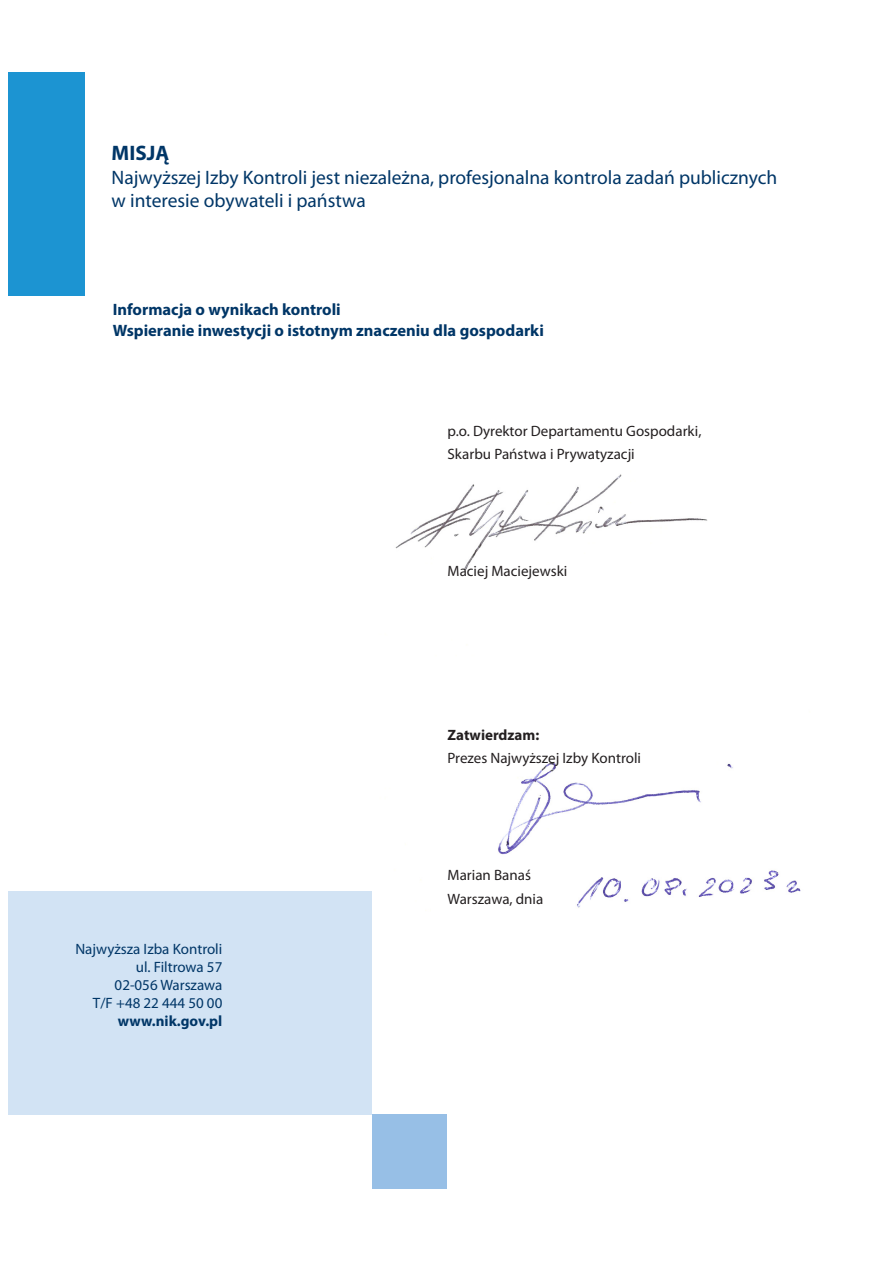
<style>
.page{position:relative;width:893px;height:1263px;background:#fff}
.page>*{position:absolute;margin:0;border:0;box-sizing:border-box;transform-origin:0 0}
.t1{font:700 21px "Myriad Pro";color:#003667}
.t2{font:19.5px/23.4px "Myriad Pro";color:#003667}
.t3{font:700 16.5px/21px "Myriad Pro";color:#003667}
.t4{font:15px/23.4px "Myriad Pro";color:#231f20}
.t5{font:15px/18px "Myriad Pro";color:#003667;text-align:right}
.t6{font:700 15px "Myriad Pro";color:#003667}
.t7{font:700 15px "Myriad Pro";color:#231f20}
</style>
<div class="page">
<img style="left:395px;top:474px;width:406px;height:434px">
<div style="left:9px;top:891px;width:363px;height:223px;background:#d2e3f4"></div>
<div style="left:9px;top:72px;width:76px;height:224px;background:#1c94d2"></div>
<div style="left:372px;top:1114px;width:74px;height:75px;background:#97bfe6"></div>
<h1 class="t1" style="left:112px;top:140px;width:59px">MISJĄ</h1>
<h2 class="t2" style="left:112px;top:165px;width:667px">Najwyższej Izby Kontroli jest niezależna, profesjonalna kontrola zadań publicznych w interesie obywateli i państwa</h2>
<p class="t3" style="left:113px;top:299px;width:433px">Informacja o wynikach kontroli<br>Wspieranie inwestycji o istotnym znaczeniu dla gospodarki</p>
<p class="t4" style="left:448px;top:419px;width:255px">p.o. Dyrektor Departamentu Gospodarki,<br>Skarbu Państwa i Prywatyzacji</p>
<p class="t4" style="left:448px;top:559px;width:121px">Maciej Maciejewski</p>
<p class="t7" style="left:448px;top:725px;width:93px">Zatwierdzam:</p>
<p class="t4" style="left:448px;top:746px;width:195px">Prezes Najwyższej Izby Kontroli</p>
<p class="t5" style="left:75px;top:940px;width:148px">Najwyższa Izba Kontroli ul. Filtrowa 57<br>02-056 Warszawa<br>T/F +48 22 444 50 00</p>
<p class="t6" style="left:118px;top:1011px;width:106px">www.nik.gov.pl</p>
<p class="t4" style="left:448px;top:863px;width:97px">Marian Banaś<br>Warszawa, dnia</p>
</div>
